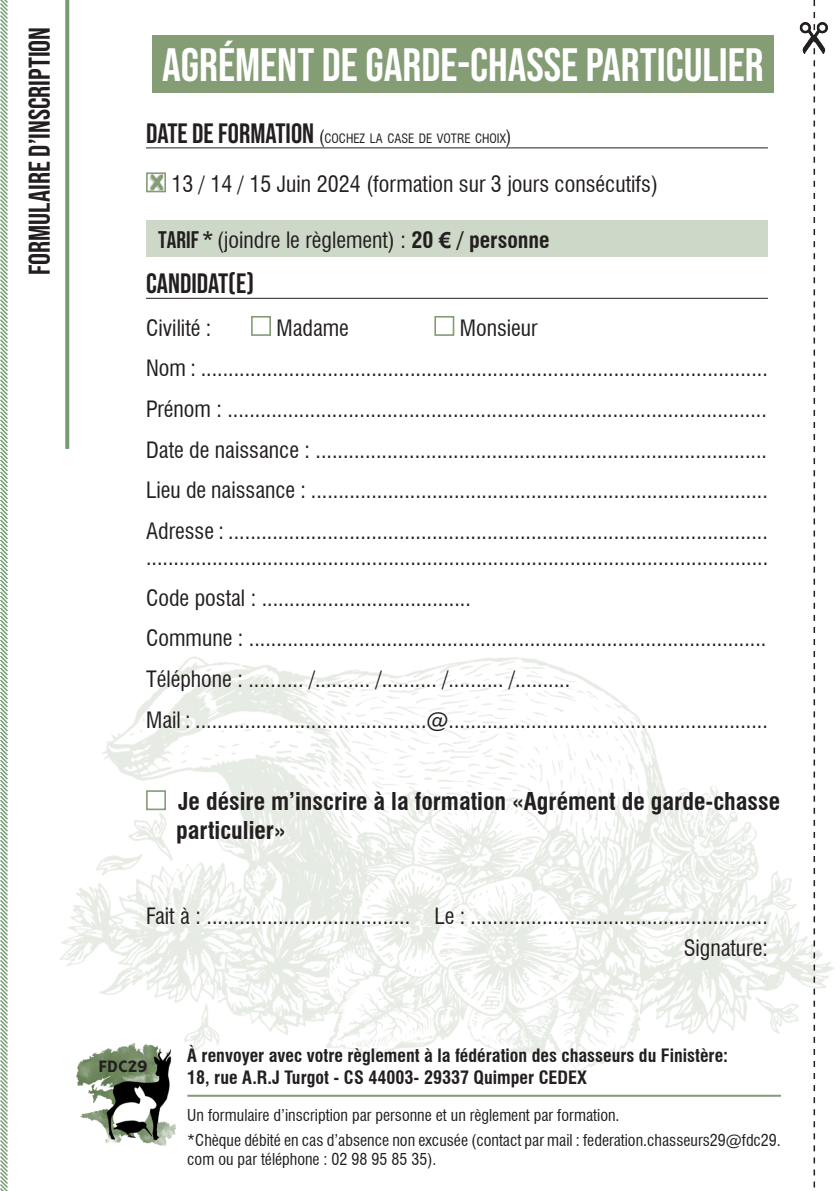
<style>
.page{position:relative;width:840px;height:1191px;background:#fff}
.page>*{position:absolute;margin:0;border:0;box-sizing:border-box;transform-origin:0 0}
.corps_de_texte{font:46.8px "Bebas Neue";color:#fff}
.corps_de_texte-2{font:30px "Bebas Neue";color:#231f20}
.corps_de_texte-3{font:28px "Bebas Neue";color:#231f20}
.corps_de_texte-4{font:700 condensed 24px/28.8px "Swiss 721 BT";color:#231f20}
.corps_de_texte-5{font:condensed 22px/26.4px "Swiss 721 BT";color:#231f20}
.corps_de_texte-6{font:700 condensed 18px "Swiss 721 BT";color:#231f20}
.corps_de_texte-7{font:16.6px "Brito Tri Du";color:#231f20}
.corps_de_texte-8{font:condensed 16px/19.2px "Swiss 721 BT";color:#231f20}
.corps_de_texte-9{font:15.4px "KG Summer Sunshine Blackout";color:#849d75}
.corps_de_texte-10{font:condensed 12.6px "Swiss 721 BT";color:#231f20}
.s1{font-family:"Bebas Neue";font-stretch:normal;font-size:28px}
.s2{font-size:18px}
.s3{font-family:"Bebas Neue";font-stretch:normal;font-size:24px}
.s4{font-weight:700}
.s5{font-family:"Arial";font-weight:700;font-stretch:normal}
</style>
<div class="page">
<img style="left:60px;top:591px;width:774px;height:499px">
<div style="left:152px;top:35px;width:621px;height:57px;background:#849d75"></div>
<div style="left:251px;top:316px;width:20px;height:20px;border:2px solid #849d75"></div>
<div style="left:434px;top:316px;width:20px;height:20px;border:2px solid #849d75"></div>
<div style="left:146px;top:790px;width:20px;height:20px;border:2px solid #849d75"></div>
<svg style="left:0;top:0;width:8px;height:1191px"></svg>
<svg style="left:65px;top:0;width:4px;height:449px;background:#7ca37a"></svg>
<hr style="left:146px;top:147px;width:621px;height:1px;background:#231f20">
<hr style="left:146px;top:298px;width:621px;height:1px;background:#231f20">
<div style="left:146px;top:172px;width:20px;height:20px;border:2px solid #849d75"></div>
<svg style="left:813px;top:0;width:1px;height:1188px"></svg>
<img style="left:799px;top:23px;width:30px;height:31px">
<hr style="left:187px;top:1094px;width:593px;height:2px;background:#849d75">
<div style="left:146px;top:220px;width:621px;height:37px;background:#ced8c8"></div>
<img style="left:75px;top:1042px;width:102px;height:104px">
<p class="corps_de_texte-2" style="left:22px;top:275px;width:250px;rotate:-90deg">FORMULAIRE D’INSCRIPTION</p>
<p class="corps_de_texte" style="left:162px;top:39px;width:602px">AGRÉMENT DE GARDE-CHASSE PARTICULIER</p>
<p class="corps_de_texte-10" style="left:146px;top:131px;width:367px"><span class="s1">DATE DE FORMATION</span> <span class="s2">(</span>COCHEZ LA CASE DE VOTRE CHOIX<span class="s2">)</span></p>
<p class="corps_de_texte-9" style="left:150px;top:177px;width:15px">x</p>
<p class="corps_de_texte-5" style="left:171px;top:171px;width:487px">13 / 14 / 15 Juin 2024 (formation sur 3 jours consécutifs)</p>
<p class="corps_de_texte-5" style="left:158px;top:226px;width:393px"><span class="s3">TARIF *</span> (joindre le règlement) : <span class="s4">20</span> <span class="s5">€</span> <span class="s4">/ personne</span></p>
<p class="corps_de_texte-3" style="left:146px;top:267px;width:109px">CANDIDAT(E)</p>
<p class="corps_de_texte-5" style="left:146px;top:315px;width:67px">Civilité :</p>
<p class="corps_de_texte-5" style="left:276px;top:315px;width:74px">Madame</p>
<p class="corps_de_texte-5" style="left:459px;top:315px;width:79px">Monsieur</p>
<p class="corps_de_texte-5" style="left:146px;top:355px;width:623px">Nom : .......................................................................................................</p>
<p class="corps_de_texte-5" style="left:146px;top:396px;width:622px">Prénom : ..................................................................................................</p>
<p class="corps_de_texte-5" style="left:146px;top:436px;width:622px">Date de naissance : ..................................................................................</p>
<p class="corps_de_texte-5" style="left:146px;top:477px;width:623px">Lieu de naissance : ...................................................................................</p>
<p class="corps_de_texte-5" style="left:146px;top:517px;width:623px">Adresse : .................................................................................................. .................................................................................................................</p>
<p class="corps_de_texte-5" style="left:146px;top:584px;width:326px">Code postal : ......................................</p>
<p class="corps_de_texte-5" style="left:146px;top:625px;width:621px">Commune : ..............................................................................................</p>
<p class="corps_de_texte-5" style="left:146px;top:666px;width:425px">Téléphone : .......... /.......... /.......... /.......... /..........</p>
<p class="corps_de_texte-5" style="left:146px;top:706px;width:623px">Mail : ..........................................@..........................................................</p>
<p class="corps_de_texte-4" style="left:176px;top:787px;width:605px">Je désire m’inscrire à la formation «Agrément de garde-chasse particulier»</p>
<p class="corps_de_texte-5" style="left:146px;top:902px;width:623px">Fait à : ..................................... Le : ......................................................</p>
<p class="corps_de_texte-7" style="left:99px;top:1056px;width:51px">FDC29</p>
<p class="corps_de_texte-5" style="left:683px;top:934px;width:86px">Signature:</p>
<p class="corps_de_texte-6" style="left:187px;top:1045px;width:542px">À renvoyer avec votre règlement à la fédération des chasseurs du Finistère:</p>
<p class="corps_de_texte-6" style="left:187px;top:1066px;width:401px">18, rue A.R.J Turgot - CS 44003- 29337 Quimper CEDEX</p>
<p class="corps_de_texte-8" style="left:187px;top:1105px;width:433px">Un formulaire d’inscription par personne et un règlement par formation.</p>
<p class="corps_de_texte-8" style="left:187px;top:1130px;width:594px">*Chèque débité en cas d’absence non excusée (contact par mail : federation.chasseurs29@fdc29. com ou par téléphone : 02 98 95 85 35).</p>
</div>
